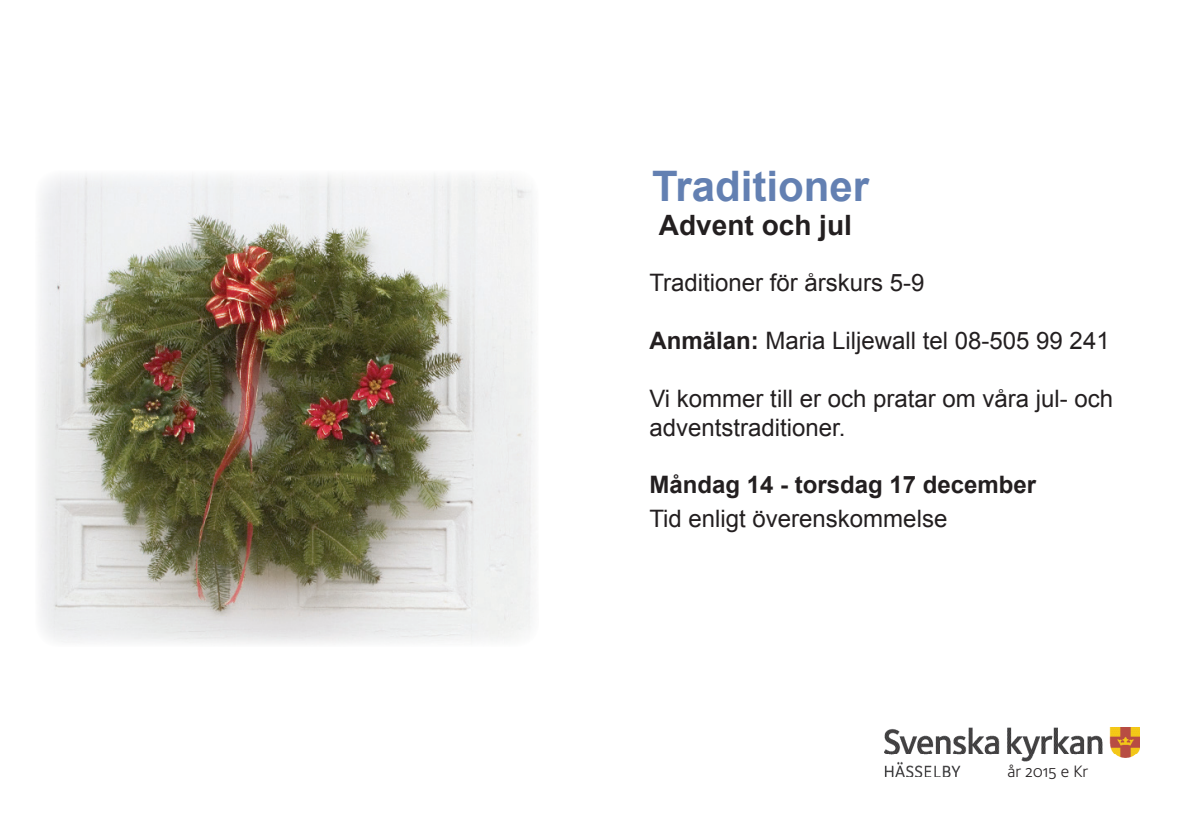
<style>
.page{position:relative;width:1191px;height:840px;background:#fff}
.page>*{position:absolute;margin:0;border:0;box-sizing:border-box;transform-origin:0 0}
.t1{font:700 42px "Arial";color:#6380b2}
.t2{font:700 28px "Arial";color:#231f20}
.t3{font:24px/28.8px "Arial";color:#231f20}
.t4{font:700 24px "Arial";color:#231f20}
.t5{font:17.2px "Foundry Sterling Book OSF";color:#231f20}
.s1{font-weight:700}
</style>
<div class="page">
<img style="left:884px;top:727px;width:256px;height:49px">
<img style="left:39px;top:175px;width:497px;height:469px">
<h1 class="t1" style="left:652px;top:158px;width:219px">Traditioner</h1>
<p class="t2" style="left:659px;top:206px;width:194px">Advent och jul</p>
<p class="t3" style="left:649px;top:268px;width:277px">Traditioner för årskurs 5-9</p>
<p class="t3" style="left:649px;top:326px;width:462px"><span class="s1">Anmälan:</span> Maria Liljewall tel 08-505 99 241</p>
<p class="t3" style="left:649px;top:384px;width:465px">Vi kommer till er och pratar om våra jul- och adventstraditioner.</p>
<p class="t4" style="left:649px;top:468px;width:388px">Måndag 14 - torsdag 17 december</p>
<p class="t3" style="left:649px;top:504px;width:299px">Tid enligt överenskommelse</p>
<p class="t5" style="left:1007px;top:760px;width:83px">år 2015 e Kr</p>
</div>
